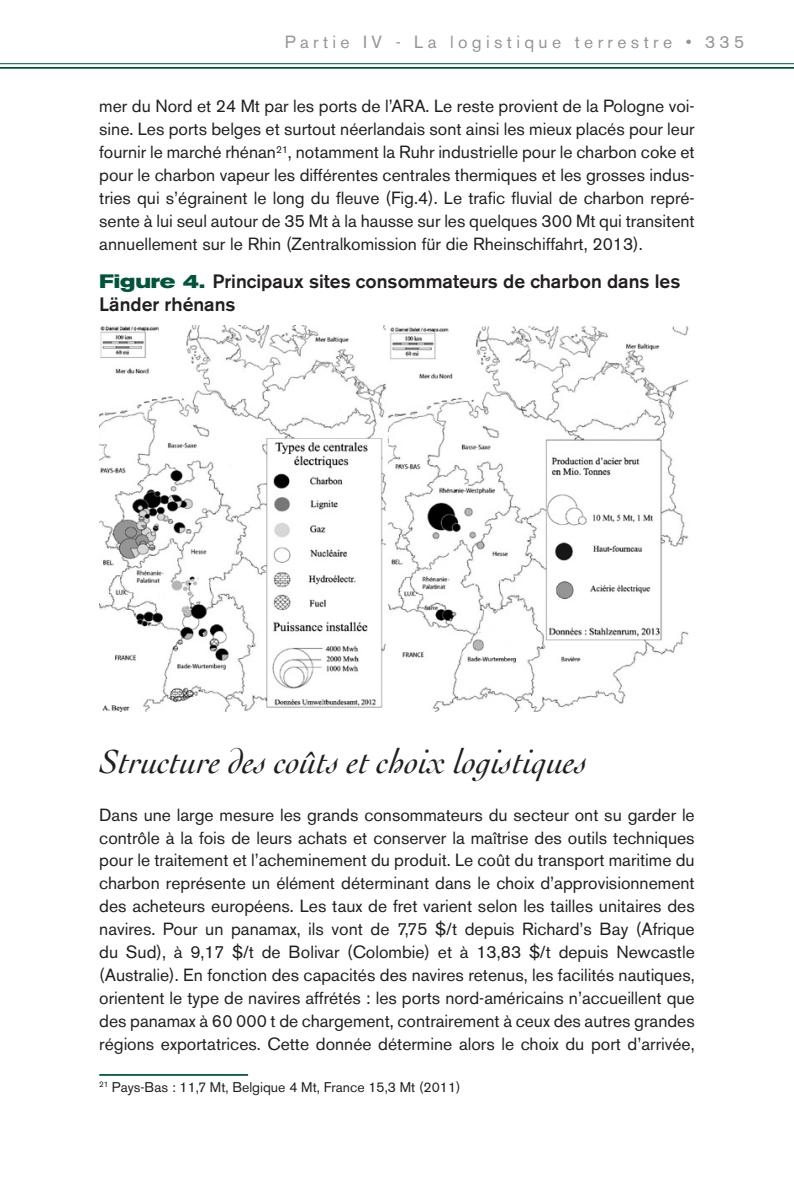
<style>
.page{position:relative;width:794px;height:1191px;background:#fff}
.page>*{position:absolute;margin:0;border:0;box-sizing:border-box;transform-origin:0 0}
.Sous-titre_2{font:italic 35px "Cochin";color:#231f20}
.Titre_tableau{font:500 19.25px/22.9px "Akzidenz Grotesk BE";color:#231f20}
.texte_courant{font:17.5px/22.9px "Akzidenz Grotesk BE";color:#231f20;text-align:justify}
.notes_de_bas_de_page{font:17.5px/22.9px "Akzidenz Grotesk BE";color:#231f20;text-align:justify}
.t1{font:17.5px "Akzidenz Grotesk BE";letter-spacing:.25em;color:#939598}
.notes_de_bas_de_page-2{font:14px "Akzidenz Grotesk BE";color:#231f20}
.s1{font-weight:700;font-stretch:expanded;color:#00543c}
</style>
<div class="page">
<hr style="left:0;top:63px;width:794px;height:1px;background:#00543c">
<hr style="left:0;top:67px;width:794px;height:2px;background:#00543c">
<img style="left:99px;top:326px;width:590px;height:385px">
<hr style="left:99px;top:1074px;width:149px;height:1px;background:#00543c">
<p class="t1" style="left:285px;top:31px;width:461px">Partie IV - La logistique terrestre • 335</p>
<p class="notes_de_bas_de_page" style="left:99px;top:95px;width:597px">mer du Nord et 24 Mt par les ports de l’ARA. Le reste provient de la Pologne voi&shy;sine. Les ports belges et surtout néerlandais sont ainsi les mieux placés pour leur fournir le marché rhénan<sup>21</sup>, notamment la Ruhr industrielle pour le charbon coke et pour le charbon vapeur les différentes centrales thermiques et les grosses indus&shy;tries qui s’égrainent le long du fleuve (Fig.4). Le trafic fluvial de charbon repré&shy;sente à lui seul autour de 35 Mt à la hausse sur les quelques 300 Mt qui transitent annuellement sur le Rhin (Zentralkomission für die Rheinschiffahrt, 2013).</p>
<p class="Titre_tableau" style="left:99px;top:270px;width:583px"><span class="s1">Figure 4.</span> Principaux sites consommateurs de charbon dans les<br>Länder rhénans</p>
<p class="Sous-titre_2" style="left:99px;top:742px;width:490px">Structure des coûts et choix logistiques</p>
<p class="texte_courant" style="left:99px;top:803px;width:597px">Dans une large mesure les grands consommateurs du secteur ont su garder le contrôle à la fois de leurs achats et conserver la maîtrise des outils techniques pour le traitement et l’acheminement du produit. Le coût du transport maritime du charbon représente un élément déterminant dans le choix d’approvisionnement des acheteurs européens. Les taux de fret varient selon les tailles unitaires des navires. Pour un panamax, ils vont de 7,75 $/t depuis Richard’s Bay (Afrique du Sud), à 9,17 $/t de Bolivar (Colombie) et à 13,83 $/t depuis Newcastle (Australie). En fonction des capacités des navires retenus, les facilités nautiques, orientent le type de navires affrétés : les ports nord-américains n’accueillent que des panamax à 60 000 t de chargement, contrairement à ceux des autres grandes régions exportatrices. Cette donnée détermine alors le choix du port d’arrivée,</p>
<p class="notes_de_bas_de_page-2" style="left:99px;top:1078px;width:363px"><sup>21</sup> Pays-Bas : 11,7 Mt, Belgique 4 Mt, France 15,3 Mt (2011)</p>
</div>
